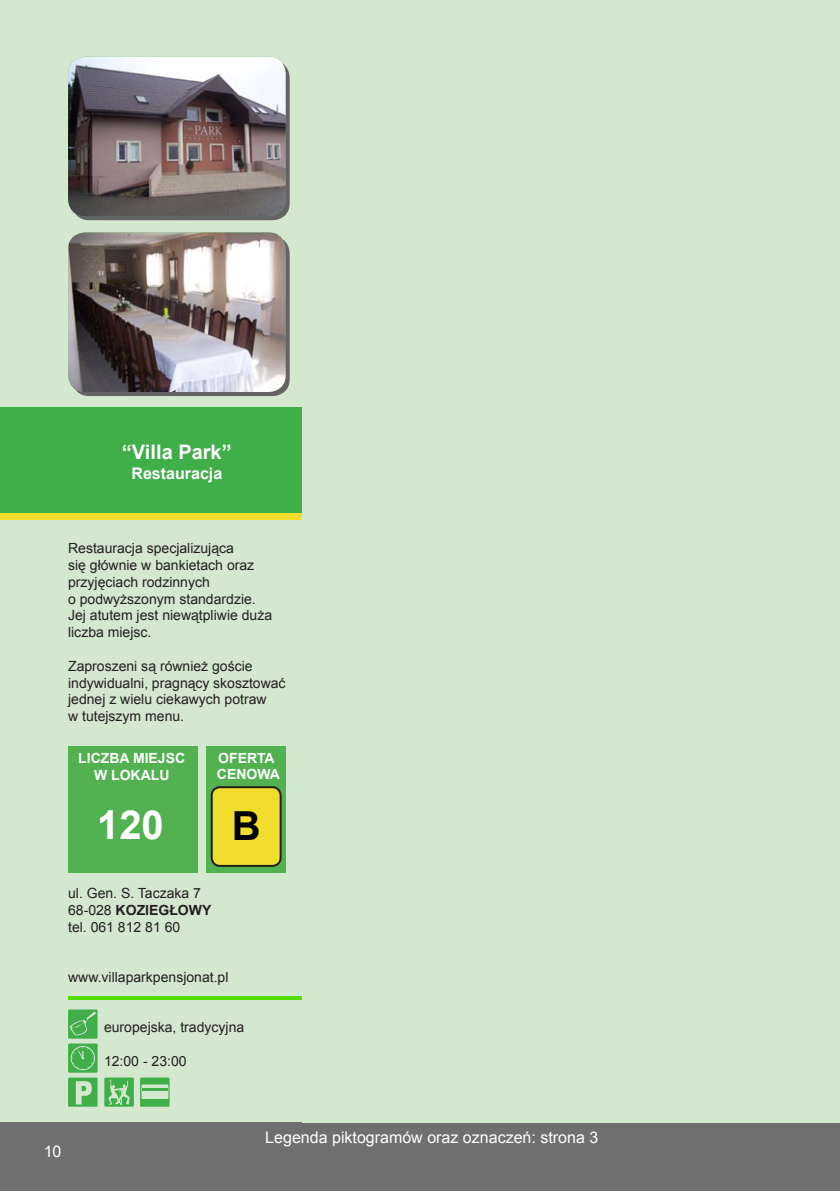
<style>
.page{position:relative;width:840px;height:1191px;background:#fff}
.page>*{position:absolute;margin:0;border:0;box-sizing:border-box;transform-origin:0 0}
.t1{font:700 40px "Arial";color:#fff}
.t2{font:700 40px "Arial";color:#000}
.tytuły{font:700 20px "Arial";color:#fff}
.t3{font:16px "Arial";color:#fff}
.tytuły-2{font:700 16px "Arial";color:#fff}
.opisy_2{font:14px/16.8px "Arial";color:#231f20}
.t4{font:700 14px/16.8px "Arial";color:#fff;text-align:center}
.t5{font:700 14px "Arial";color:#231f20}
.s1{font-weight:400}
</style>
<div class="page">
<div style="left:0;top:0;width:839px;height:1191px;background:#d4e7cf"></div>
<div style="left:0;top:1123px;width:839px;height:68px;background:#6f6f6f"></div>
<hr style="left:68px;top:996px;width:686px;height:4px;background:#52df00">
<div style="left:0;top:448px;width:839px;height:66px;background:#40ae49"></div>
<div style="left:0;top:407px;width:839px;height:41px;background:#40ae49"></div>
<hr style="left:0;top:516px;width:839px;height:4px;background:#f0dd2e">
<hr style="left:0;top:513px;width:839px;height:3px;background:#f0dd2e">
<div style="left:72px;top:61px;width:217px;height:159px;background:linear-gradient(to right,#636363,#636363);border-radius:17px"></div>
<div style="left:72px;top:236px;width:217px;height:160px;background:#636363;border-radius:17px"></div>
<hr style="left:839px;top:450px;width:1px;height:741px;background:#f9efde">
<hr style="left:839px;top:0;width:1px;height:450px;background:#f9efde">
<img style="left:68px;top:57px;width:217px;height:159px">
<img style="left:68px;top:232px;width:217px;height:160px">
<div style="left:206px;top:747px;width:79px;height:126px;background:#52b251"></div>
<div style="left:68px;top:747px;width:129px;height:126px;background:#52b251"></div>
<div style="left:211px;top:787px;width:69px;height:79px;background:#f0dd2e;border-radius:9px"></div>
<div style="left:210px;top:786px;width:71px;height:81px;border:2px solid #231f20;border-radius:9px"></div>
<div style="left:302px;top:0;width:537px;height:1123px;background:#d4e7cf"></div>
<svg style="left:68px;top:1009px;width:30px;height:97px"></svg>
<svg style="left:104px;top:1077px;width:30px;height:29px"></svg>
<svg style="left:140px;top:1077px;width:29px;height:29px"></svg>
<p class="tytuły" style="left:122px;top:439px;width:111px">“Villa Park”</p>
<p class="tytuły-2" style="left:131px;top:462px;width:92px">Restauracja</p>
<p class="opisy_2" style="left:68px;top:540px;width:187px">Restauracja specjalizująca się głównie w bankietach oraz przyjęciach rodzinnych</p>
<p class="opisy_2" style="left:68px;top:590px;width:205px">o podwyższonym standardzie.<br>Jej atutem jest niewątpliwie duża liczba miejsc.</p>
<p class="opisy_2" style="left:68px;top:657px;width:219px">Zaproszeni są również goście indywidualni, pragnący skosztować jednej z wielu ciekawych potraw</p>
<p class="opisy_2" style="left:68px;top:708px;width:117px">w tutejszym menu.</p>
<p class="t4" style="left:218px;top:749px;width:58px">OFERTA</p>
<p class="t4" style="left:217px;top:766px;width:65px">CENOWA</p>
<p class="t2" style="left:232px;top:800px;width:30px">B</p>
<p class="t4" style="left:78px;top:750px;width:108px">LICZBA MIEJSC<br>W LOKALU</p>
<p class="t1" style="left:97px;top:799px;width:68px">120</p>
<p class="opisy_2" style="left:68px;top:885px;width:134px">ul. Gen. S. Taczaka 7</p>
<p class="t5" style="left:68px;top:901px;width:145px"><span class="s1">68-028</span> KOZIEGŁOWY</p>
<p class="opisy_2" style="left:68px;top:918px;width:114px">tel. 061 812 81 60</p>
<p class="opisy_2" style="left:68px;top:969px;width:162px">www.villaparkpensjonat.pl</p>
<p class="t3" style="left:44px;top:1141px;width:19px">10</p>
<p class="opisy_2" style="left:104px;top:1018px;width:142px">europejska, tradycyjna</p>
<p class="opisy_2" style="left:104px;top:1052px;width:84px">12:00 - 23:00</p>
<p class="t3" style="left:265px;top:1127px;width:334px">Legenda piktogramów oraz oznaczeń: strona 3</p>
</div>
